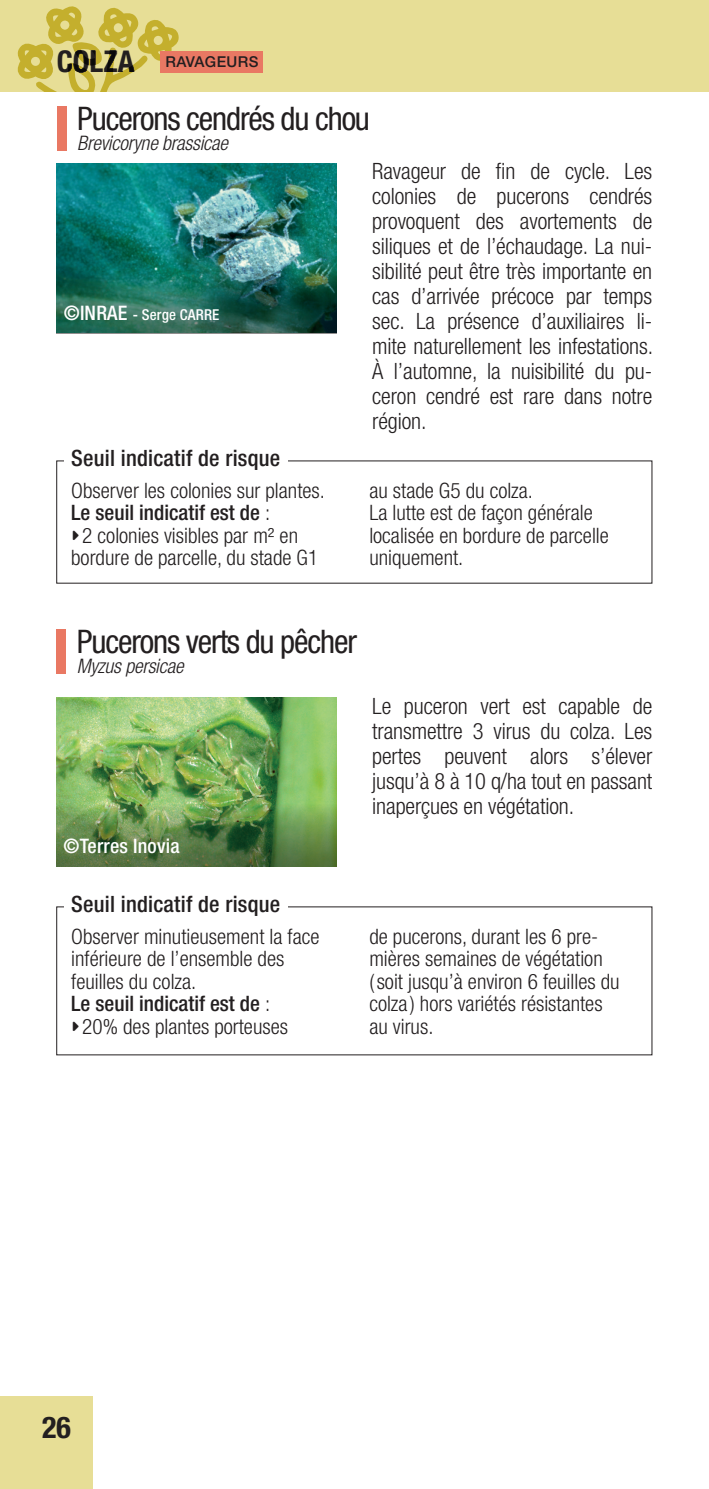
<style>
.page{position:relative;width:709px;height:1489px;background:#fff}
.page>*{position:absolute;margin:0;border:0;box-sizing:border-box;transform-origin:0 0}
.t1{font:condensed 32.5px "Helvetica Neue LT Pro";letter-spacing:-.035em;color:#231f20}
.t2{font:700 condensed 30px "Helvetica Neue LT Pro";color:#231f20}
.t3{font:300 condensed 22.5px/25px "Helvetica Neue LT Pro";letter-spacing:-.005em;color:#231f20;text-align:justify}
.t4{font:500 condensed 22.5px "Helvetica Neue LT Pro";letter-spacing:.01em;color:#231f20}
.t5{font:300 condensed 21.25px/22.5px "Helvetica Neue LT Pro";color:#231f20}
.t6{font:italic 300 condensed 20px "Helvetica Neue LT Pro";letter-spacing:-.01em;color:#231f20}
.t7{font:500 condensed 20px "Helvetica Neue LT Pro";letter-spacing:.01em;color:#fff}
.t8{font:500 condensed 15px "Helvetica Neue LT Pro";letter-spacing:.01em;color:#fff}
.t9{font:500 15px "Helvetica Neue LT Pro";letter-spacing:.025em;color:#231f20}
.s1{font-size:20px}
.s2{font-weight:500}
</style>
<div class="page">
<div style="left:0;top:0;width:709px;height:92px;background:#e7de96"></div>
<div style="left:0;top:1396px;width:92px;height:92px;background:#e7de96"></div>
<svg style="left:18px;top:6px;width:160px;height:86px"></svg>
<div style="left:160px;top:51px;width:103px;height:21px;background:#e97863"></div>
<img style="left:57px;top:163px;width:280px;height:107px">
<div style="left:57px;top:106px;width:9px;height:45px;background:#e97863"></div>
<img style="left:57px;top:697px;width:280px;height:170px">
<div style="left:56px;top:630px;width:10px;height:44px;background:#e97863"></div>
<img style="left:57px;top:270px;width:280px;height:64px">
<img style="left:56px;top:803px;width:280px;height:63px">
<h2 class="t2" style="left:57px;top:43px;width:79px">COLZA</h2>
<p class="t9" style="left:165px;top:53px;width:94px">RAVAGEURS</p>
<h1 class="t1" style="left:77px;top:99px;width:294px">Pucerons cendrés du chou</h1>
<p class="t6" style="left:77px;top:131px;width:152px">Brevicoryne brassicae</p>
<p class="t8" style="left:64px;top:305px;width:157px"><span class="s1">©INRAE</span> - Serge CARRE</p>
<p class="t4" style="left:71px;top:444px;width:211px">Seuil indicatif de risque</p>
<p class="t5" style="left:71px;top:478px;width:255px">Observer les colonies sur plantes.<br><span class="s2">Le seuil indicatif est de</span> :</p>
<p class="t5" style="left:71px;top:523px;width:248px">★ 2 colonies visibles par m² en bordure de parcelle, du stade G1</p>
<p class="t3" style="left:372px;top:158px;width:282px">Ravageur de fin de cycle. Les colonies de pucerons cendrés provoquent des avortements de siliques et de l’échaudage. La nui&shy;sibilité peut être très importante en cas d’arrivée précoce par temps sec. La présence d’auxiliaires li&shy;mite naturellement les infestations.<br>À l’automne, la nuisibilité du pu&shy;ceron cendré est rare dans notre région.</p>
<p class="t5" style="left:369px;top:479px;width:241px">au stade G5 du colza.<br>La lutte est de façon générale localisée en bordure de parcelle uniquement.</p>
<h1 class="t1" style="left:77px;top:622px;width:281px">Pucerons verts du pêcher</h1>
<p class="t6" style="left:77px;top:654px;width:108px">Myzus persicae</p>
<p class="t7" style="left:63px;top:833px;width:118px">©Terres Inovia</p>
<p class="t3" style="left:372px;top:692px;width:281px">Le puceron vert est capable de transmettre 3 virus du colza. Les pertes peuvent alors s’élever jusqu’à 8 à 10 q/ha tout en passant inaperçues en végétation.</p>
<p class="t4" style="left:71px;top:890px;width:211px">Seuil indicatif de risque</p>
<p class="t5" style="left:71px;top:924px;width:250px">Observer minutieusement la face inférieure de l’ensemble des feuilles du colza.<br><span class="s2">Le seuil indicatif est de</span> :</p>
<p class="t5" style="left:71px;top:1014px;width:218px">★ 20% des plantes porteuses</p>
<p class="t5" style="left:369px;top:924px;width:252px">de pucerons, durant les 6 pre&shy;mières semaines de végétation (soit jusqu’à environ 6 feuilles du colza ) hors variétés résistantes au virus.</p>
<h2 class="t2" style="left:42px;top:1409px;width:30px">26</h2>
</div>
